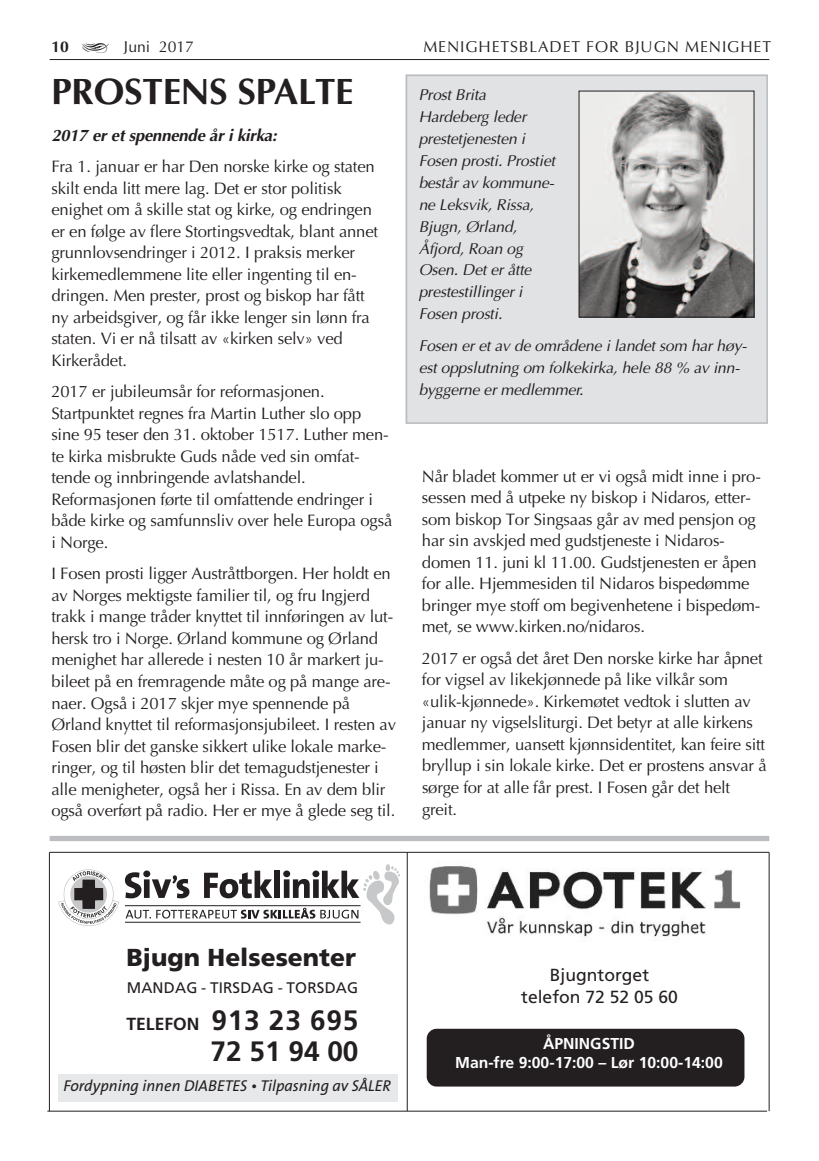
<style>
.page{position:relative;width:819px;height:1161px;background:#fff}
.page>*{position:absolute;margin:0;border:0;box-sizing:border-box;transform-origin:0 0}
.t1{font:700 36.75px "Optima";letter-spacing:-.005em;color:#231f20}
.t2{font:700 28px/31.5px "Frutiger";letter-spacing:.03em;color:#231f20;text-align:right}
.t3{font:900 24.5px "Frutiger";color:#231f20}
.t4{font:17.5px/21.9px "Frutiger";color:#231f20;text-align:center}
.t5{font:16.62px/21.5px "Optima";letter-spacing:-.01em;color:#231f20}
.t6{font:italic 700 16.62px "Optima";letter-spacing:-.01em;color:#231f20}
.t7{font:italic 15.75px/21.9px "Optima";letter-spacing:-.01em;color:#231f20}
.t8{font:700 15.75px/19.2px "Frutiger";color:#fff;text-align:center}
.t9{font:italic 15.75px "The Sans B5 Plain";color:#231f20}
.t10{font:15.75px "Optima";letter-spacing:.055em;color:#231f20}
.t11{font:15.75px "Optima";color:#231f20}
.t12{font:700 15.75px "Optima";color:#231f20}
.t13{font:15.4px "Frutiger";letter-spacing:.01em;color:#231f20}
.s1{font-size:17.5px}
</style>
<div class="page">
<hr style="left:50px;top:59px;width:719px;height:1px;background:#231f20">
<div style="left:407px;top:76px;width:359px;height:346px;background:#e1e2e4"></div>
<div style="left:405px;top:74px;width:362px;height:350px;border:2px solid #bcbdc0"></div>
<img style="left:580px;top:93px;width:172px;height:222px">
<div style="left:578px;top:91px;width:176px;height:226px;border:1px solid #231f20"></div>
<div style="left:50px;top:836px;width:719px;height:5px;background:#bcbdc0"></div>
<hr style="left:47px;top:1111px;width:720px;height:1px;background:#231f20">
<hr style="left:49px;top:852px;width:720px;height:1px;background:#231f20">
<hr style="left:49px;top:852px;width:1px;height:259px;background:#231f20">
<hr style="left:407px;top:852px;width:1px;height:259px;background:#231f20">
<hr style="left:768px;top:852px;width:1px;height:259px;background:#231f20">
<svg style="left:125px;top:864px;width:275px;height:61px"></svg>
<hr style="left:125px;top:905px;width:235px;height:1px;background:#231f20">
<hr style="left:125px;top:922px;width:235px;height:1px;background:#231f20">
<svg style="left:58px;top:869px;width:61px;height:57px"></svg>
<div style="left:58px;top:1074px;width:339px;height:27px;background:#e7e8e9"></div>
<img style="left:429px;top:866px;width:312px;height:73px">
<div style="left:426px;top:1029px;width:318px;height:57px;background:#231f20;border-radius:10px"></div>
<p class="t12" style="left:51px;top:38px;width:19px">10</p>
<p class="t11" style="left:124px;top:38px;width:72px">Juni 2017</p>
<p class="t10" style="left:423px;top:38px;width:349px">MENIGHETSBLADET FOR BJUGN MENIGHET</p>
<h1 class="t1" style="left:51px;top:70px;width:304px">PROSTENS SPALTE</h1>
<p class="t6" style="left:51px;top:125px;width:227px">2017 er et spennende år i kirka:</p>
<p class="t5" style="left:51px;top:156px;width:328px">Fra 1. januar er har Den norske kirke og staten skilt enda litt mere lag. Det er stor politisk enighet om å skille stat og kirke, og endringen er en følge av flere Stortingsvedtak, blant annet grunnlovsendringer i 2012. I praksis merker kirkemedlemmene lite eller ingenting til en&shy;dringen. Men prester, prost og biskop har fått ny arbeidsgiver, og får ikke lenger sin lønn fra staten. Vi er nå tilsatt av «kirken selv» ved Kirkerådet.</p>
<p class="t5" style="left:51px;top:381px;width:342px">2017 er jubileumsår for reformasjonen.<br>Startpunktet regnes fra Martin Luther slo opp sine 95 teser den 31. oktober 1517. Luther men&shy;te kirka misbrukte Guds nåde ved sin omfat&shy;tende og innbringende avlatshandel.<br>Reformasjonen førte til omfattende endringer i både kirke og samfunnsliv over hele Europa også i Norge.</p>
<p class="t5" style="left:51px;top:563px;width:346px">I Fosen prosti ligger Austråttborgen. Her holdt en av Norges mektigste familier til, og fru Ingjerd trakk i mange tråder knyttet til innføringen av lut&shy;hersk tro i Norge. Ørland kommune og Ørland menighet har allerede i nesten 10 år markert ju&shy;bileet på en fremragende måte og på mange are&shy;naer. Også i 2017 skjer mye spennende på Ørland knyttet til reformasjonsjubileet. I resten av Fosen blir det ganske sikkert ulike lokale marke&shy;ringer, og til høsten blir det temagudstjenester i alle menigheter, også her i Rissa. En av dem blir også overført på radio. Her er mye å glede seg til.</p>
<p class="t7" style="left:418px;top:84px;width:138px">Prost Brita<br>Hardeberg leder prestetjenesten i<br>Fosen prosti. Prostiet består av kommune&shy;ne Leksvik, Rissa,<br>Bjugn, Ørland,<br>Åfjord, Roan og<br>Osen. Det er åtte prestestillinger i<br>Fosen prosti.</p>
<p class="t7" style="left:418px;top:335px;width:329px">Fosen er et av de områdene i landet som har høy&shy;est oppslutning om folkekirka, hele 88 % av inn&shy;byggerne er medlemmer.</p>
<p class="t5" style="left:422px;top:465px;width:340px">Når bladet kommer ut er vi også midt inne i pro&shy;sessen med å utpeke ny biskop i Nidaros, etter&shy;som biskop Tor Singsaas går av med pensjon og har sin avskjed med gudstjeneste i Nidaros&shy;domen 11. juni kl 11.00. Gudstjenesten er åpen for alle. Hjemmesiden til Nidaros bispedømme bringer mye stoff om begivenhetene i bispedøm&shy;met, se www.kirken.no/nidaros.</p>
<p class="t5" style="left:422px;top:648px;width:346px">2017 er også det året Den norske kirke har åpnet for vigsel av likekjønnede på like vilkår som «ulik-kjønnede». Kirkemøtet vedtok i slutten av januar ny vigselsliturgi. Det betyr at alle kirkens medlemmer, uansett kjønnsidentitet, kan feire sitt bryllup i sin lokale kirke. Det er prostens ansvar å sørge for at alle får prest. I Fosen går det helt greit.</p>
<h3 class="t3" style="left:126px;top:948px;width:231px">Bjugn Helsesenter</h3>
<p class="t13" style="left:127px;top:981px;width:233px">MANDAG - TIRSDAG - TORSDAG</p>
<h2 class="t2" style="left:126px;top:1006px;width:233px"><span class="s1">TELEFON</span> 913 23 695<br>72 51 94 00</h2>
<p class="t9" style="left:63px;top:1078px;width:329px">Fordypning innen DIABETES • Tilpasning av SÅLER</p>
<p class="t4" style="left:521px;top:965px;width:158px">Bjugntorget telefon 72 52 05 60</p>
<p class="t8" style="left:455px;top:1035px;width:269px">ÅPNINGSTID<br>Man-fre 9:00-17:00 – Lør 10:00-14:00</p>
</div>
